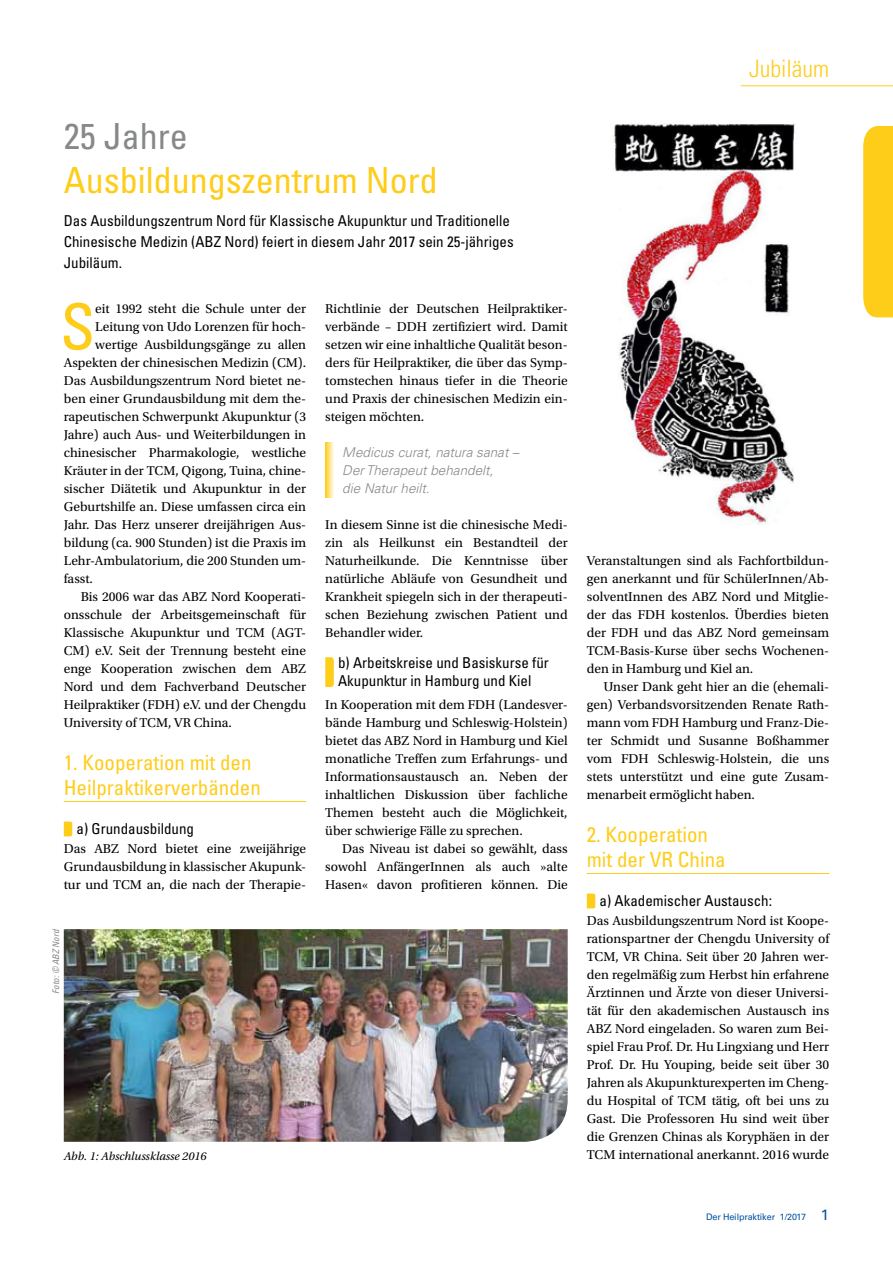
<style>
.page{position:relative;width:893px;height:1263px;background:#fff}
.page>*{position:absolute;margin:0;border:0;box-sizing:border-box;transform-origin:0 0}
.t1{font:condensed 63.3px "Univers LT Std";color:#fecd1a}
.t2{font:condensed 36px "Univers LT Std";color:#fecd1a}
.t3{font:condensed 36px "Univers LT Std";color:#87888a}
.t4{font:300 condensed 24px "Univers LT Std";color:#fecd1a}
.t5{font:condensed 21px/25.2px "Univers LT Std";color:#fecd1a}
.t6{font:condensed 15px/21px "Univers LT Std";color:#000}
.t7{font:13.5px/18px "Utopia Std";color:#000;text-align:justify}
.t8{font:italic 300 13.5px/18px "Univers LT Std";color:#87888a}
.t9{font:italic 12px "Utopia Std";color:#000}
.t10{font:9px "Univers LT Std";letter-spacing:-.015em;color:#00519e}
.t11{font:italic condensed 9px "Univers LT Std";color:#87888a}
.s1{font-size:15px}
</style>
<div class="page">
<div style="left:863px;top:126px;width:30px;height:191px;background:#fecd1a"></div>
<hr style="left:741px;top:85px;width:152px;height:1px;background:#fecd1a">
<hr style="left:64px;top:801px;width:242px;height:1px;background:#fecd1a">
<svg style="left:64px;top:821px;width:8px;height:15px"></svg>
<svg style="left:325px;top:442px;width:9px;height:55px"></svg>
<svg style="left:325px;top:657px;width:9px;height:30px"></svg>
<hr style="left:587px;top:873px;width:242px;height:1px;background:#fecd1a">
<svg style="left:587px;top:893px;width:8px;height:15px"></svg>
<img style="left:64px;top:929px;width:504px;height:213px">
<img style="left:613px;top:123px;width:182px;height:402px">
<h2 class="t3" style="left:64px;top:114px;width:125px">25 Jahre</h2>
<h2 class="t2" style="left:64px;top:157px;width:375px">Ausbildungszentrum Nord</h2>
<p class="t6" style="left:64px;top:210px;width:451px">Das Ausbildungszentrum Nord für Klassische Akupunktur und Traditionelle<br>Chinesische Medizin (ABZ Nord) feiert in diesem Jahr 2017 sein 25-jähriges<br>Jubiläum.</p>
<h1 class="t1" style="left:60px;top:287px;width:37px">S</h1>
<p class="t7" style="left:95px;top:300px;width:212px">eit 1992 steht die Schule unter der</p>
<p class="t7" style="left:95px;top:318px;width:212px">Leitung von Udo Lorenzen für hoch-</p>
<p class="t7" style="left:95px;top:336px;width:212px">wertige Ausbildungsgänge zu allen</p>
<p class="t7" style="left:64px;top:354px;width:244px">Aspekten der chinesischen Medizin (CM).</p>
<p class="t7" style="left:64px;top:372px;width:244px">Das Ausbildungszentrum Nord bietet ne-</p>
<p class="t7" style="left:64px;top:390px;width:244px">ben einer Grundausbildung mit dem the-</p>
<p class="t7" style="left:64px;top:408px;width:244px">rapeutischen Schwerpunkt Akupunktur (3</p>
<p class="t7" style="left:64px;top:426px;width:244px">Jahre) auch Aus- und Weiterbildungen in</p>
<p class="t7" style="left:64px;top:444px;width:244px">chinesischer Pharmakologie, westliche</p>
<p class="t7" style="left:64px;top:462px;width:244px">Kräuter in der TCM, Qigong, Tuina, chine-</p>
<p class="t7" style="left:64px;top:480px;width:244px">sischer Diätetik und Akupunktur in der</p>
<p class="t7" style="left:64px;top:498px;width:244px">Geburtshilfe an. Diese umfassen circa ein</p>
<p class="t7" style="left:64px;top:516px;width:244px">Jahr. Das Herz unserer dreijährigen Aus-</p>
<p class="t7" style="left:64px;top:534px;width:244px">bildung (ca. 900 Stunden) ist die Praxis im</p>
<p class="t7" style="left:64px;top:552px;width:244px">Lehr-Ambulatorium, die 200 Stunden um-</p>
<p class="t7" style="left:64px;top:570px;width:31px">fasst.</p>
<p class="t7" style="left:81px;top:588px;width:227px">Bis 2006 war das ABZ Nord Kooperati-</p>
<p class="t7" style="left:64px;top:606px;width:244px">onsschule der Arbeitsgemeinschaft für</p>
<p class="t7" style="left:64px;top:624px;width:244px">Klassische Akupunktur und TCM (AGT-</p>
<p class="t7" style="left:64px;top:642px;width:244px">CM) e.V. Seit der Trennung besteht eine</p>
<p class="t7" style="left:64px;top:660px;width:244px">enge Kooperation zwischen dem ABZ</p>
<p class="t7" style="left:64px;top:678px;width:244px">Nord und dem Fachverband Deutscher</p>
<p class="t7" style="left:64px;top:696px;width:244px">Heilpraktiker (FDH) e.V. und der Chengdu</p>
<p class="t7" style="left:64px;top:714px;width:170px">University of TCM, VR China.</p>
<h3 class="t5" style="left:64px;top:749px;width:199px">1. Kooperation mit den<br>Heilpraktikerverbänden</h3>
<p class="t6" style="left:77px;top:818px;width:119px">a) Grundausbildung</p>
<p class="t7" style="left:64px;top:840px;width:244px">Das ABZ Nord bietet eine zweijährige Grundausbildung in klassischer Akupunk&shy;tur und TCM an, die nach der Therapie-</p>
<p class="t11" style="left:50px;top:994px;width:66px;rotate:-90deg">Foto: © ABZ Nord</p>
<p class="t7" style="left:325px;top:300px;width:244px">Richtlinie der Deutschen Heilpraktiker&shy;verbände – DDH zertifiziert wird. Damit setzen wir eine inhaltliche Qualität beson&shy;ders für Heilpraktiker, die über das Symp&shy;tomstechen hinaus tiefer in die Theorie und Praxis der chinesischen Medizin ein&shy;steigen möchten.</p>
<p class="t8" style="left:342px;top:444px;width:178px">Medicus curat, natura sanat –<br>Der Therapeut behandelt,<br>die Natur heilt.</p>
<p class="t7" style="left:325px;top:516px;width:244px">In diesem Sinne ist die chinesische Medi&shy;zin als Heilkunst ein Bestandteil der Naturheilkunde. Die Kenntnisse über natürliche Abläufe von Gesundheit und Krankheit spiegeln sich in der therapeuti&shy;schen Beziehung zwischen Patient und Behandler wider.</p>
<p class="t6" style="left:338px;top:653px;width:212px;line-height:18px">b) Arbeitskreise und Basiskurse für<br>Akupunktur in Hamburg und Kiel</p>
<p class="t7" style="left:325px;top:696px;width:244px">In Kooperation mit dem FDH (Landesver&shy;bände Hamburg und Schleswig-Holstein) bietet das ABZ Nord in Hamburg und Kiel monatliche Treffen zum Erfahrungs- und Informationsaustausch an. Neben der inhaltlichen Diskussion über fachliche Themen besteht auch die Möglichkeit, über schwierige Fälle zu sprechen.</p>
<p class="t7" style="left:325px;top:840px;width:244px;text-indent:17px">Das Niveau ist dabei so gewählt, dass sowohl AnfängerInnen als auch »alte Hasen« davon profitieren können. Die</p>
<p class="t9" style="left:64px;top:1149px;width:144px">Abb. 1: Abschlussklasse 2016</p>
<h3 class="t4" style="left:749px;top:54px;width:81px">Jubiläum</h3>
<p class="t7" style="left:587px;top:552px;width:244px">Veranstaltungen sind als Fachfortbildun&shy;gen anerkannt und für SchülerInnen/Ab&shy;solventInnen des ABZ Nord und Mitglie&shy;der das FDH kostenlos. Überdies bieten der FDH und das ABZ Nord gemeinsam TCM-Basis-Kurse über sechs Wochenen&shy;den in Hamburg und Kiel an.</p>
<p class="t7" style="left:587px;top:678px;width:244px;text-indent:17px">Unser Dank geht hier an die (ehemali&shy;gen) Verbandsvorsitzenden Renate Rath&shy;mann vom FDH Hamburg und Franz-Die&shy;ter Schmidt und Susanne Boßhammer vom FDH Schleswig-Holstein, die uns stets unterstützt und eine gute Zusam&shy;menarbeit ermöglicht haben.</p>
<h3 class="t5" style="left:587px;top:821px;width:140px">2. Kooperation mit der VR China</h3>
<p class="t6" style="left:600px;top:890px;width:174px">a) Akademischer Austausch:</p>
<p class="t7" style="left:587px;top:912px;width:244px">Das Ausbildungszentrum Nord ist Koope&shy;rationspartner der Chengdu University of TCM, VR China. Seit über 20 Jahren wer&shy;den regelmäßig zum Herbst hin erfahrene Ärztinnen und Ärzte von dieser Universi&shy;tät für den akademischen Austausch ins ABZ Nord eingeladen. So waren zum Bei&shy;spiel Frau Prof. Dr. Hu Lingxiang und Herr Prof. Dr. Hu Youping, beide seit über 30<br>Jahren als Akupunkturexperten im Cheng&shy;du Hospital of TCM tätig, oft bei uns zu Gast. Die Professoren Hu sind weit über die Grenzen Chinas als Koryphäen in der TCM international anerkannt. 2016 wurde</p>
<p class="t10" style="left:706px;top:1211px;width:125px">Der Heilpraktiker 1/2017 <span class="s1">1</span></p>
</div>
